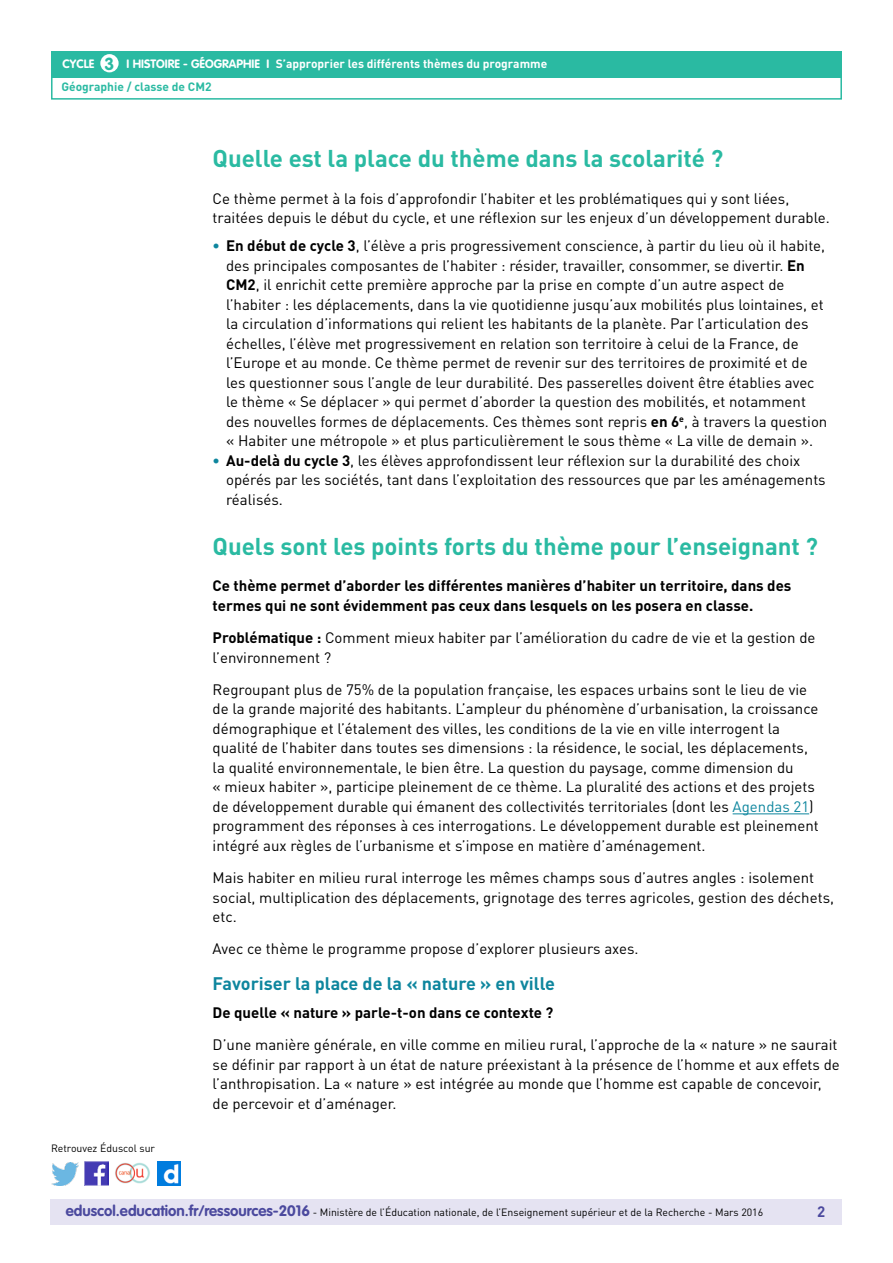
<style>
.page{position:relative;width:893px;height:1263px;background:#fff}
.page>*{position:absolute;margin:0;border:0;box-sizing:border-box;transform-origin:0 0}
.t1{font:700 24px "DIN Pro";color:#2abaa2}
.t2{font:700 18px "DIN Pro";color:#0e869e}
.t3{font:700 17.25px "VAG Rounded Std";color:#2abaa2}
.t4{font:15px/19.5px "DIN Pro";color:#000}
.t5{font:700 15px/19.5px "DIN Pro";color:#000}
.t6{font:700 15px "DIN Pro";color:#4b499e}
.t7{font:700 12px "DIN Pro";color:#fff}
.t8{font:700 12px "VAG Rounded Std";color:#fff}
.t9{font:700 12px "DIN Pro";color:#2abaa2}
.t10{font:10.5px "DIN Pro";color:#000}
.s1{font-family:"VAG Rounded Std"}
.s2{font-weight:700;color:#0e869e}
.s3{font-weight:700}
.s4{color:#0e869e}
.s5{font-family:"VAG Rounded Std";font-weight:700;font-size:15px;color:#4b499e}
</style>
<div class="page">
<div style="left:50px;top:1199px;width:791px;height:26px;background:#e5e3f2"></div>
<div style="left:51px;top:51px;width:791px;height:27px;background:#2abaa2"></div>
<div style="left:100px;top:54px;width:19px;height:18px;background:#fff;border-radius:50%"></div>
<div style="left:51px;top:75px;width:791px;height:25px;border:2px solid #2abaa2"></div>
<img style="left:85px;top:1162px;width:23px;height:23px">
<img style="left:51px;top:1163px;width:28px;height:22px">
<img style="left:158px;top:1162px;width:22px;height:23px">
<img style="left:115px;top:1162px;width:35px;height:22px">
<hr style="left:733px;top:813px;width:76px;height:1px;background:#0e869e">
<p class="t8" style="left:63px;top:57px;width:33px">CYCLE</p>
<p class="t8" style="left:127px;top:57px;width:123px">I Histoire - Géographie</p>
<p class="t3" style="left:105px;top:53px;width:11px">3</p>
<p class="t7" style="left:266px;top:56px;width:282px"><span class="s1">I</span> S’approprier les différents thèmes du programme</p>
<p class="t9" style="left:61px;top:79px;width:152px">Géographie / classe de CM2</p>
<p class="t10" style="left:51px;top:1141px;width:106px">Retrouvez Éduscol sur</p>
<h1 class="t1" style="left:213px;top:143px;width:512px">Quelle est la place du thème dans la scolarité ?</h1>
<p class="t4" style="left:213px;top:188px;width:619px">Ce thème permet à la fois d’approfondir l’habiter et les problématiques qui y sont liées, traitées depuis le début du cycle, et une réflexion sur les enjeux d’un développement durable.</p>
<p class="t4" style="left:226px;top:236px;width:603px;text-indent:-14px"><span class="s2">•</span> <span class="s3">En début de cycle 3</span>, l’élève a pris progressivement conscience, à partir du lieu où il habite, des principales composantes de l’habiter : résider, travailler, consommer, se divertir. <span class="s3">En CM2</span>, il enrichit cette première approche par la prise en compte d’un autre aspect de l’habiter : les déplacements, dans la vie quotidienne jusqu’aux mobilités plus lointaines, et la circulation d’informations qui relient les habitants de la planète. Par l’articulation des échelles, l’élève met progressivement en relation son territoire à celui de la France, de l’Europe et au monde. Ce thème permet de revenir sur des territoires de proximité et de les questionner sous l’angle de leur durabilité. Des passerelles doivent être établies avec le thème « Se déplacer » qui permet d’aborder la question des mobilités, et notamment des nouvelles formes de déplacements. Ces thèmes sont repris <span class="s3">en 6</span><sup>e</sup>, à travers la question « Habiter une métropole » et plus particulièrement le sous thème « La ville de demain ».</p>
<p class="t4" style="left:226px;top:450px;width:601px;text-indent:-13px"><span class="s2">•</span> <span class="s3">Au-delà du cycle 3</span>, les élèves approfondissent leur réflexion sur la durabilité des choix opérés par les sociétés, tant dans l’exploitation des ressources que par les aménagements réalisés.</p>
<h1 class="t1" style="left:213px;top:530px;width:607px">Quels sont les points forts du thème pour l’enseignant ?</h1>
<p class="t5" style="left:213px;top:576px;width:580px">Ce thème permet d’aborder les différentes manières d’habiter un territoire, dans des termes qui ne sont évidemment pas ceux dans lesquels on les posera en classe.</p>
<p class="t4" style="left:213px;top:628px;width:604px"><span class="s3">Problématique :</span> Comment mieux habiter par l’amélioration du cadre de vie et la gestion de l’environnement ?</p>
<p class="t4" style="left:213px;top:679px;width:608px">Regroupant plus de 75% de la population française, les espaces urbains sont le lieu de vie de la grande majorité des habitants. L’ampleur du phénomène d’urbanisation, la croissance démographique et l’étalement des villes, les conditions de la vie en ville interrogent la qualité de l’habiter dans toutes ses dimensions : la résidence, le social, les déplacements, la qualité environnementale, le bien être. La question du paysage, comme dimension du<br>« mieux habiter », participe pleinement de ce thème. La pluralité des actions et des projets de développement durable qui émanent des collectivités territoriales (dont les <span class="s4">Agendas 21</span>) programment des réponses à ces interrogations. Le développement durable est pleinement intégré aux règles de l’urbanisme et s’impose en matière d’aménagement.</p>
<p class="t4" style="left:213px;top:868px;width:623px">Mais habiter en milieu rural interroge les mêmes champs sous d’autres angles : isolement social, multiplication des déplacements, grignotage des terres agricoles, gestion des déchets, etc.</p>
<p class="t4" style="left:213px;top:939px;width:427px">Avec ce thème le programme propose d’explorer plusieurs axes.</p>
<p class="t2" style="left:213px;top:972px;width:344px">Favoriser la place de la « nature » en ville</p>
<p class="t5" style="left:213px;top:1002px;width:342px">De quelle « nature » parle-t-on dans ce contexte ?</p>
<p class="t4" style="left:213px;top:1035px;width:629px">D’une manière générale, en ville comme en milieu rural, l’approche de la « nature » ne saurait se définir par rapport à un état de nature préexistant à la présence de l’homme et aux effets de l’anthropisation. La « nature » est intégrée au monde que l’homme est capable de concevoir, de percevoir et d’aménager.</p>
<p class="t10" style="left:66px;top:1205px;width:699px"><span class="s5">eduscol.education.fr/ressources-2016</span> - Ministère de l’Éducation nationale, de l’Enseignement supérieur et de la Recherche - Mars 2016</p>
<p class="t6" style="left:817px;top:1201px;width:10px">2</p>
</div>
